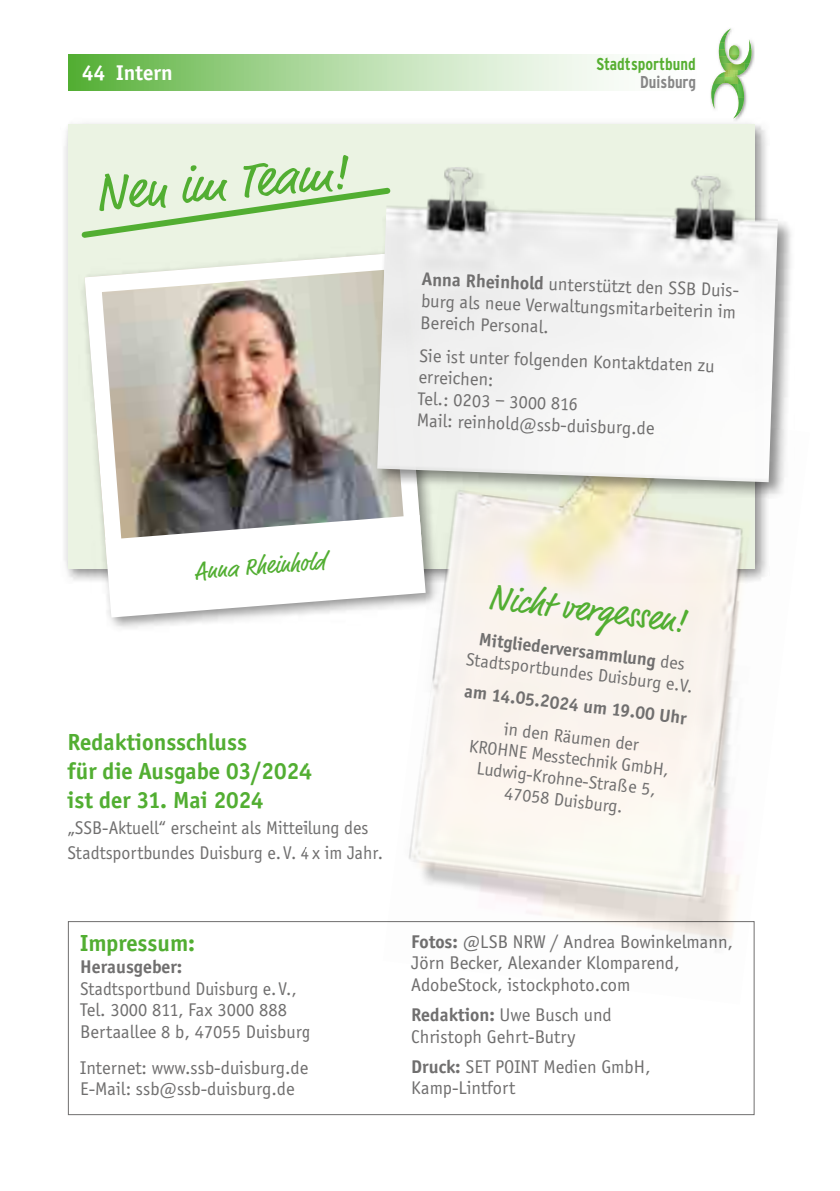
<style>
.page{position:relative;width:840px;height:1191px;background:#fff}
.page>*{position:absolute;margin:0;border:0;box-sizing:border-box;transform-origin:0 0}
.t1{font:51.4px "Market Pro";color:#52ae32}
.t2{font:35.2px "Market Pro";color:#52ae32}
.t3{font:700 24px/28.8px "Officina Sans";color:#52ae32}
.t4{font:24px "Market Pro";color:#52ae32}
.t5{font:700 22px "Officina Sans";color:#fff}
.t6{font:19px/21.6px "Officina Sans";color:#706f6f}
.t7{font:19px/21.6px "Officina Sans";color:#706f6f;scale:.96 1}
.t8{font:700 19px "Officina Sans";color:#706f6f}
.t9{font:18.6px/21.2px "Officina Sans";color:#706f6f;text-align:center}
.t10{font:700 18.6px "Officina Sans";color:#706f6f}
.t11{font:700 condensed 17.2px "Interstate";color:#56af31;scale:.96 1}
.t12{font:700 condensed 17.2px "Interstate";color:#878787;scale:.96 1}
.s1{font-weight:700}
</style>
<div class="page">
<svg style="left:68px;top:54px;width:546px;height:37px;background:#b0d9a1"></svg>
<svg style="left:710px;top:29px;width:45px;height:88px"></svg>
<div style="left:60px;top:117px;width:709px;height:467px;background:#000;opacity:.45"></div>
<div style="left:68px;top:125px;width:686px;height:444px;background:#ebf3e3"></div>
<img style="left:382px;top:499px;width:387px;height:505px">
<div style="left:78px;top:246px;width:362px;height:386px;background:#000;opacity:.45"></div>
<img style="left:85px;top:253px;width:336px;height:311px">
<div style="left:85px;top:253px;width:335px;height:311px;border:16px solid #fff;border-radius:22px"></div>
<svg style="left:100px;top:509px;width:331px;height:114px"></svg>
<div style="left:373px;top:164px;width:422px;height:335px;background:#000;opacity:.45"></div>
<img style="left:377px;top:165px;width:401px;height:317px">
<svg style="left:81px;top:184px;width:313px;height:58px"></svg>
<p class="t5" style="left:82px;top:60px;width:92px">44 Intern</p>
<p class="t11" style="left:596px;top:55px;width:105px">Stadtsportbund</p>
<p class="t12" style="left:639px;top:73px;width:60px">Duisburg</p>
<h1 class="t1" style="left:92px;top:159px;width:254px;rotate:-5deg">Neu im Team!</h1>
<p class="t6" style="left:422px;top:268px;width:322px;rotate:2deg"><span class="s1">Anna Rheinhold</span> unterstützt den SSB Duis&shy;burg als neue Verwaltungsmitarbeiterin im<br>Bereich Personal.</p>
<p class="t6" style="left:419px;top:345px;width:297px;rotate:2deg">Sie ist unter folgenden Kontaktdaten zu erreichen:<br>Tel.: 0203 – 3000 816<br>Mail: reinhold@ssb-duisburg.de</p>
<p class="t4" style="left:193px;top:554px;width:133px;rotate:-4deg">Anna Rheinhold</p>
<p class="t3" style="left:68px;top:727px;width:245px">Redaktionsschluss<br>für die Ausgabe 03/2024 ist der 31. Mai 2024</p>
<p class="t6" style="left:68px;top:814px;width:317px;line-height:25.6px">„SSB-Aktuell“ erscheint als Mitteilung des<br>Stadtsportbundes Duisburg e. V. 4 x im Jahr.</p>
<p class="t3" style="left:80px;top:928px;width:116px">Impressum:</p>
<p class="t8" style="left:80px;top:955px;width:104px">Herausgeber:</p>
<p class="t7" style="left:80px;top:977px;width:242px">Stadtsportbund Duisburg e. V.,<br>Tel. 3000 811, Fax 3000 888<br>Bertaallee 8 b, 47055 Duisburg</p>
<p class="t6" style="left:80px;top:1056px;width:229px">Internet: www.ssb-duisburg.de<br>E-Mail: ssb@ssb-duisburg.de</p>
<h2 class="t2" style="left:491px;top:573px;width:200px;rotate:7deg">Nicht vergessen!</h2>
<p class="t9" style="left:469px;top:627px;width:230px;rotate:7deg"><span class="s1">Mitgliederversammlung</span> des<br>Stadtsportbundes Duisburg e.V.</p>
<p class="t10" style="left:466px;top:680px;width:225px;rotate:7deg">am 14.05.2024 um 19.00 Uhr</p>
<p class="t9" style="left:472px;top:714px;width:203px;rotate:7deg">in den Räumen der<br>KROHNE Messtechnik GmbH,<br>Ludwig-Krohne-Straße 5,<br>47058 Duisburg.</p>
<p class="t6" style="left:411px;top:930px;width:323px"><span class="s1">Fotos:</span> @LSB NRW / Andrea Bowinkelmann,<br>Jörn Becker, Alexander Klomparend,<br>AdobeStock, istockphoto.com</p>
<p class="t6" style="left:411px;top:1004px;width:202px"><span class="s1">Redaktion:</span> Uwe Busch und<br>Christoph Gehrt-Butry</p>
<p class="t6" style="left:411px;top:1055px;width:241px"><span class="s1">Druck:</span> SET POINT Medien GmbH,<br>Kamp-Lintfort</p>
</div>
